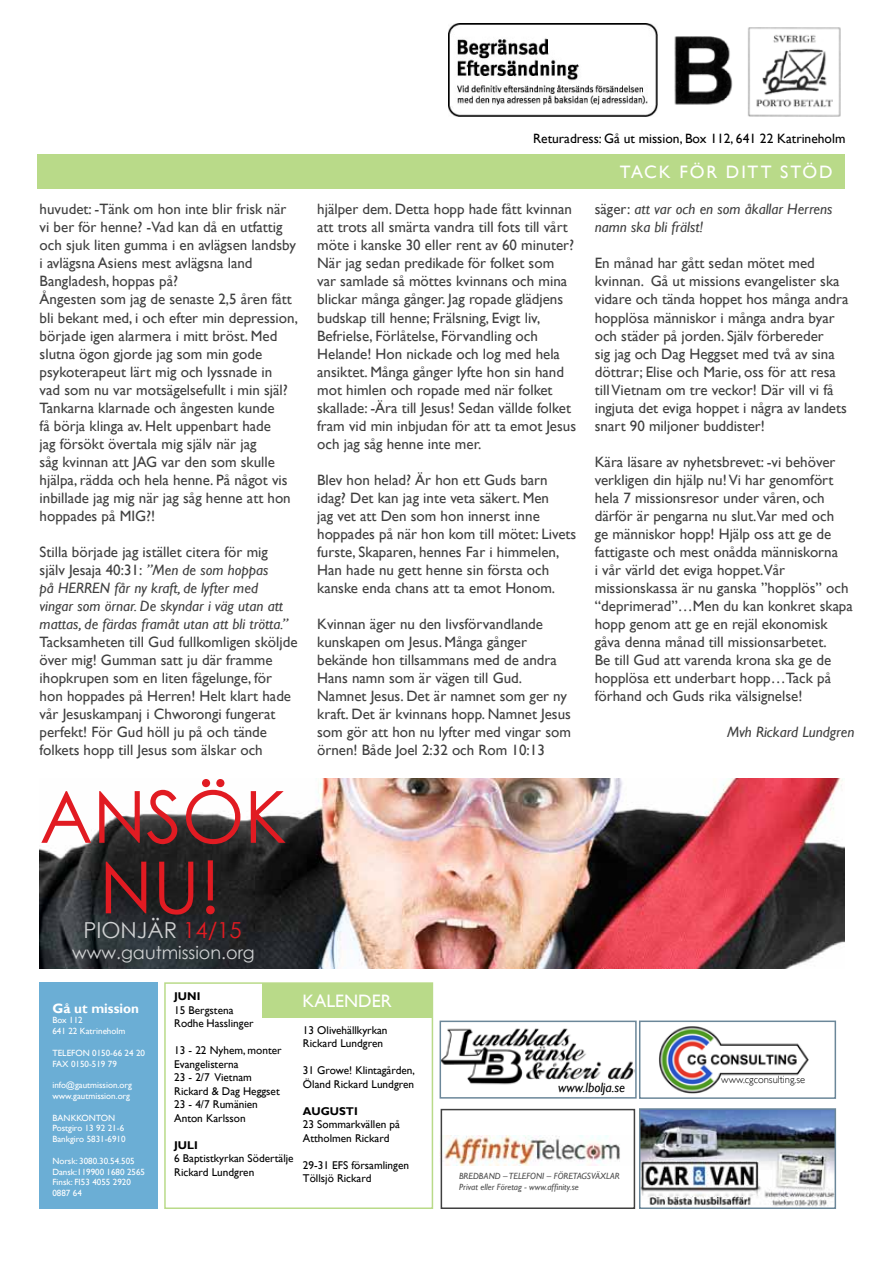
<style>
.page{position:relative;width:893px;height:1263px;background:#fff}
.page>*{position:absolute;margin:0;border:0;box-sizing:border-box;transform-origin:0 0}
.t1{font:72px/70.5px "Century Gothic";color:#e11b22;text-align:center}
.t2{font:22.05px "Century Gothic";color:#cfd1d2}
.t3{font:18px "Gill Sans";letter-spacing:.105em;color:#fff}
.t4{font:18px "Gill Sans";color:#fff}
.t5{font:17.55px "Century Gothic";color:#cfd1d2}
.t6{font:15px/18px "Gill Sans";color:#404040}
.t7{font:italic 15px/18px "Gill Sans";color:#404040}
.t8{font:13.5px "Gill Sans";color:#000}
.t9{font:italic 13.5px "Gill Sans";color:#000}
.t10{font:700 13.5px "Gill Sans";color:#fff}
.t11{font:11.25px/13.5px "Gill Sans";color:#000}
.t12{font:700 11.25px "Gill Sans";color:#000}
.t13{font:300 10.5px "Gill Sans";color:#000}
.t14{font:9px/10.8px "Gill Sans";color:#fff}
.t15{font:italic 9px/10.8px "Gill Sans";color:#4d4d4d}
.s1{font-style:normal}
.s2{color:#e11b22}
</style>
<div class="page">
<div style="left:40px;top:982px;width:118px;height:227px;background:#6baed5"></div>
<img style="left:642px;top:1111px;width:191px;height:95px">
<div style="left:639px;top:1108px;width:197px;height:101px;border:2px solid #6b8799"></div>
<img style="left:439px;top:1135px;width:181px;height:30px">
<div style="left:441px;top:1109px;width:194px;height:100px;border:2px solid #404040"></div>
<img style="left:443px;top:1028px;width:191px;height:57px">
<div style="left:440px;top:1020px;width:197px;height:78px;border:2px solid #6b8799"></div>
<div style="left:639px;top:1020px;width:197px;height:79px;border:2px solid #6b8799"></div>
<img style="left:659px;top:1026px;width:150px;height:68px">
<div style="left:164px;top:982px;width:269px;height:227px;border:2px solid #b9da89"></div>
<img style="left:674px;top:36px;width:59px;height:69px">
<img style="left:449px;top:24px;width:208px;height:92px">
<img style="left:748px;top:27px;width:93px;height:90px">
<div style="left:38px;top:155px;width:807px;height:34px;background:#b9da89"></div>
<div style="left:262px;top:983px;width:170px;height:34px;background:#b9da89"></div>
<img style="left:40px;top:778px;width:805px;height:190px">
<p class="t6" style="left:40px;top:201px;width:260px">huvudet: -Tänk om hon inte blir frisk när vi ber för henne? -Vad kan då en utfattig och sjuk liten gumma i en avlägsen landsby i avlägsna Asiens mest avlägsna land Bangladesh, hoppas på?<br>Ångesten som jag de senaste 2,5 åren fått bli bekant med, i och efter min depression, började igen alarmera i mitt bröst. Med slutna ögon gjorde jag som min gode psykoterapeut lärt mig och lyssnade in<br>vad som nu var motsägelsefullt i min själ?<br>Tankarna klarnade och ångesten kunde<br>få börja klinga av. Helt uppenbart hade<br>jag försökt övertala mig själv när jag<br>såg kvinnan att JAG var den som skulle hjälpa, rädda och hela henne. På något vis inbillade jag mig när jag såg henne att hon hoppades på MIG?!</p>
<p class="t7" style="left:40px;top:543px;width:250px"><span class="s1">Stilla började jag istället citera för mig själv Jesaja 40:31:</span> ”Men de som hoppas<br>på HERREN får ny kraft, de lyfter med vingar som örnar. De skyndar i väg utan att mattas, de färdas framåt utan att bli trötta.”</p>
<p class="t6" style="left:40px;top:633px;width:259px">Tacksamheten till Gud fullkomligen sköljde över mig! Gumman satt ju där framme ihopkrupen som en liten fågelunge, för hon hoppades på Herren! Helt klart hade vår Jesuskampanj i Chworongi fungerat perfekt! För Gud höll ju på och tände folkets hopp till Jesus som älskar och</p>
<h1 class="t1" style="left:40px;top:780px;width:249px">ANSÖK<br>NU!</h1>
<h2 class="t2" style="left:83px;top:915px;width:160px">PIONJÄR <span class="s2">14/15</span></h2>
<p class="t5" style="left:72px;top:940px;width:184px">www.gautmission.org</p>
<p class="t8" style="left:533px;top:131px;width:314px">Returadress: Gå ut mission, Box 112, 641 22 Katrineholm</p>
<p class="t3" style="left:620px;top:162px;width:214px">TACK FÖR DITT STÖD</p>
<p class="t6" style="left:317px;top:201px;width:260px">hjälper dem. Detta hopp hade fått kvinnan att trots all smärta vandra till fots till vårt möte i kanske 30 eller rent av 60 minuter?<br>När jag sedan predikade för folket som var samlade så möttes kvinnans och mina blickar många gånger. Jag ropade glädjens budskap till henne; Frälsning, Evigt liv, Befrielse, Förlåtelse, Förvandling och Helande! Hon nickade och log med hela ansiktet. Många gånger lyfte hon sin hand mot himlen och ropade med när folket skallade: -Ära till Jesus! Sedan vällde folket fram vid min inbjudan för att ta emot Jesus och jag såg henne inte mer.</p>
<p class="t6" style="left:317px;top:471px;width:261px">Blev hon helad? Är hon ett Guds barn idag? Det kan jag inte veta säkert. Men<br>jag vet att Den som hon innerst inne hoppades på när hon kom till mötet: Livets furste, Skaparen, hennes Far i himmelen, Han hade nu gett henne sin första och kanske enda chans att ta emot Honom.</p>
<p class="t6" style="left:317px;top:615px;width:255px">Kvinnan äger nu den livsförvandlande kunskapen om Jesus. Många gånger bekände hon tillsammans med de andra Hans namn som är vägen till Gud.<br>Namnet Jesus. Det är namnet som ger ny kraft. Det är kvinnans hopp. Namnet Jesus som gör att hon nu lyfter med vingar som örnen! Både Joel 2:32 och Rom 10:13</p>
<p class="t7" style="left:595px;top:201px;width:239px"><span class="s1">säger:</span> att var och en som åkallar Herrens namn ska bli frälst!</p>
<p class="t6" style="left:595px;top:255px;width:255px">En månad har gått sedan mötet med kvinnan. Gå ut missions evangelister ska vidare och tända hoppet hos många andra hopplösa människor i många andra byar och städer på jorden. Själv förbereder<br>sig jag och Dag Heggset med två av sina döttrar; Elise och Marie, oss för att resa till Vietnam om tre veckor! Där vill vi få ingjuta det eviga hoppet i några av landets snart 90 miljoner buddister!</p>
<p class="t6" style="left:595px;top:453px;width:260px">Kära läsare av nyhetsbrevet: -vi behöver verkligen din hjälp nu! Vi har genomfört hela 7 missionsresor under våren, och därför är pengarna nu slut.Var med och<br>ge människor hopp! Hjälp oss att ge de fattigaste och mest onådda människorna<br>i vår värld det eviga hoppet.Vår missionskassa är nu ganska ”hopplös” och “deprimerad”…Men du kan konkret skapa hopp genom att ge en rejäl ekonomisk gåva denna månad till missionsarbetet.<br>Be till Gud att varenda krona ska ge de hopplösa ett underbart hopp…Tack på förhand och Guds rika välsignelse!</p>
<p class="t7" style="left:727px;top:723px;width:129px">Mvh Rickard Lundgren</p>
<p class="t10" style="left:52px;top:1000px;width:88px">Gå ut mission</p>
<p class="t14" style="left:52px;top:1015px;width:74px">Box 112<br>641 22 Katrineholm</p>
<p class="t14" style="left:52px;top:1047px;width:94px">TELEFON 0150-66 24 20<br>FAX 0150-519 79</p>
<p class="t14" style="left:52px;top:1080px;width:81px">info@gautmission.org www.gautmission.org</p>
<p class="t14" style="left:52px;top:1112px;width:75px">BANKKONTON<br>Postgiro 13 92 21-6<br>Bankgiro 5831-6910</p>
<p class="t14" style="left:52px;top:1155px;width:94px">Norsk: 3080.30.54.505<br>Dansk:119900 1680 2565<br>Finsk: FI53 4055 2920<br>0887 64</p>
<p class="t12" style="left:174px;top:989px;width:28px">JUNI</p>
<p class="t11" style="left:174px;top:1003px;width:81px">15 Bergstena<br>Rodhe Hasslinger</p>
<p class="t11" style="left:174px;top:1044px;width:109px">13 - 22 Nyhem, monter<br>Evangelisterna<br>23 - 2/7 Vietnam<br>Rickard &amp; Dag Heggset<br>23 - 4/7 Rumänien<br>Anton Karlsson</p>
<p class="t12" style="left:174px;top:1138px;width:25px">JULI</p>
<p class="t11" style="left:174px;top:1152px;width:121px">6 Baptistkyrkan Södertälje<br>Rickard Lundgren</p>
<p class="t4" style="left:303px;top:990px;width:91px">KALENDER</p>
<p class="t11" style="left:303px;top:1023px;width:86px">13 Olivehällkyrkan<br>Rickard Lundgren</p>
<p class="t11" style="left:303px;top:1064px;width:113px">31 Growe! Klintagården,<br>Öland Rickard Lundgren</p>
<p class="t12" style="left:303px;top:1104px;width:56px">AUGUSTI</p>
<p class="t11" style="left:303px;top:1118px;width:98px">23 Sommarkvällen på<br>Attholmen Rickard</p>
<p class="t11" style="left:303px;top:1158px;width:108px">29-31 EFS församlingen<br>Töllsjö Rickard</p>
<p class="t9" style="left:558px;top:1079px;width:68px">www.lbolja.se</p>
<p class="t15" style="left:459px;top:1171px;width:162px">BREDBAND – TELEFONI – FÖRETAGSVÄXLAR<br>Privat eller Företag - www.affinity.se</p>
<p class="t13" style="left:721px;top:1073px;width:85px">www.cgconsulting.se</p>
</div>
